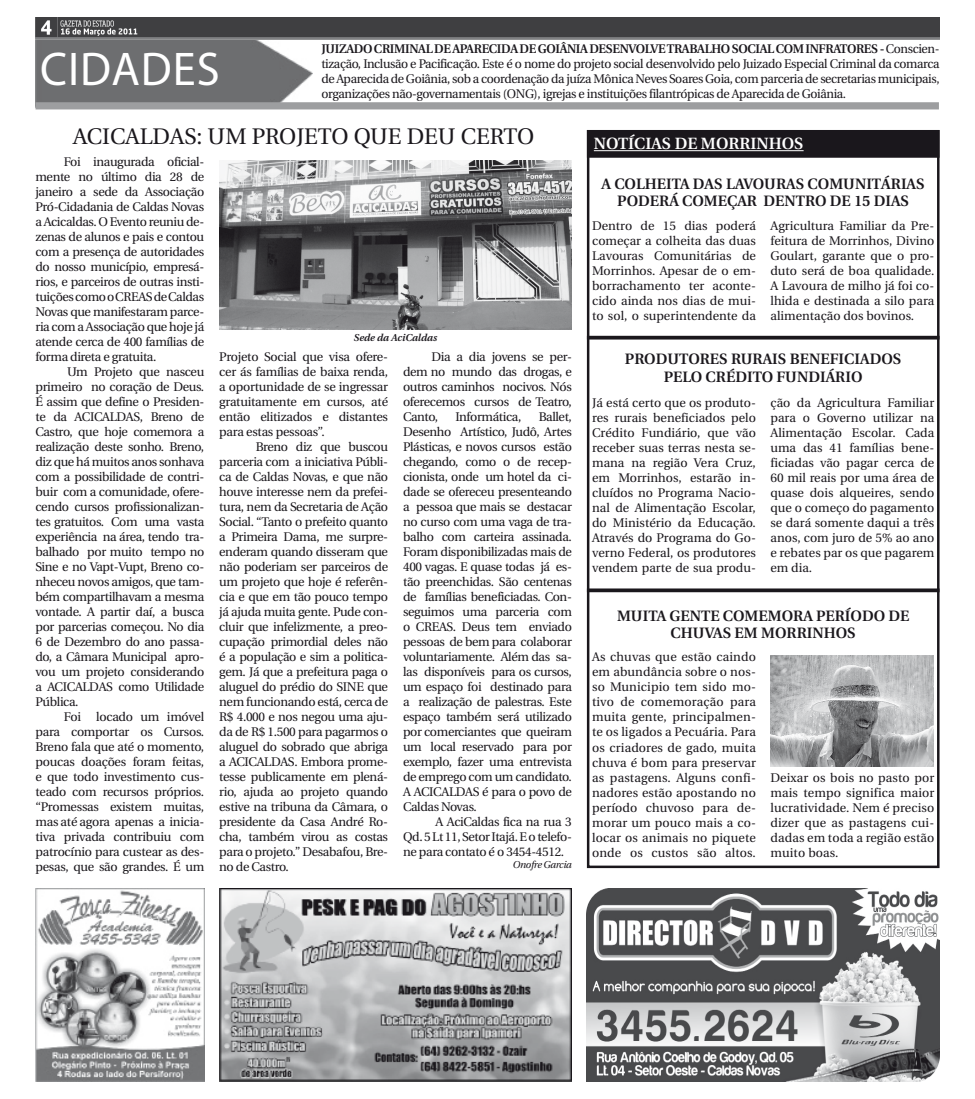
<style>
.page{position:relative;width:975px;height:1099px;background:#fff}
.page>*{position:absolute;margin:0;border:0;box-sizing:border-box;transform-origin:0 0}
.t1{font:47.5px "Myriad Pro";letter-spacing:.02em;color:#fff}
.Corpo_de_Texto{font:22.5px "Utopia";color:#1a171c}
.Chapéu{font:600 16.25px "Utopia";color:#fff}
.Corpo_de_Texto-2{font:600 15px "Utopia";color:#1a171c}
.Corpo_de_Texto-3{font:12.5px/15px "Utopia";letter-spacing:-.02em;color:#1a171c;text-align:justify}
.Legendas_de_Fotos{font:italic 600 10px "Utopia";color:#1a171c}
.t2{font:italic 10px "Utopia";letter-spacing:-.03em;color:#1a171c}
.s1{font-weight:600}
</style>
<div class="page">
<img style="left:219px;top:160px;width:353px;height:170px">
<img style="left:35px;top:40px;width:277px;height:62px">
<img style="left:35px;top:18px;width:904px;height:22px">
<div style="left:35px;top:102px;width:903px;height:7px;background:#9d9ea0"></div>
<img style="left:586px;top:888px;width:353px;height:193px">
<img style="left:219px;top:888px;width:353px;height:193px">
<img style="left:35px;top:888px;width:169px;height:193px">
<div style="left:588px;top:131px;width:350px;height:25px;background:#1a171c"></div>
<div style="left:587px;top:130px;width:352px;height:28px;border:2px solid #1a171c"></div>
<div style="left:587px;top:130px;width:352px;height:738px;border:2px solid #1a171c"></div>
<hr style="left:594px;top:150px;width:209px;height:1px;background:#fff">
<div style="left:587px;top:336px;width:352px;height:3px;border:2px solid #1a171c"></div>
<div style="left:587px;top:588px;width:352px;height:4px;border:2px solid #1a171c"></div>
<img style="left:770px;top:655px;width:163px;height:111px">
<p class="t1" style="left:40px;top:40px;width:181px">CIDADES</p>
<p class="Corpo_de_Texto-3" style="left:321px;top:41px;width:619px"><span class="s1">JUIZADO CRIMINAL DE APARECIDA DE GOIÂNIA DESENVOLVE TRABALHO SOCIAL COM INFRATORES -</span> Conscien&shy;tização, Inclusão e Pacificação. Este é o nome do projeto social desenvolvido pelo Juizado Especial Criminal da comarca de Aparecida de Goiânia, sob a coordenação da juíza Mônica Neves Soares Goia, com parceria de secretarias municipais, organizações não-governamentais (ONG), igrejas e instituições filantrópicas de Aparecida de Goiânia.</p>
<p class="Corpo_de_Texto" style="left:73px;top:123px;width:462px">ACICALDAS: UM PROJETO QUE DEU CERTO</p>
<p class="Corpo_de_Texto-3" style="left:35px;top:154px;width:170px;text-indent:28px">Foi inaugurada oficial&shy;mente no último dia 28 de janeiro a sede da Associação Pró-Cidadania de Caldas Novas a Acicaldas. O Evento reuniu de&shy;zenas de alunos e pais e contou com a presença de autoridades do nosso município, empresá&shy;rios, e parceiros de outras insti&shy;tuições como o CREAS de Caldas Novas que manifestaram parce&shy;ria com a Associação que hoje já atende cerca de 400 famílias de forma direta e gratuita.</p>
<p class="Corpo_de_Texto-3" style="left:35px;top:364px;width:170px;text-indent:32px">Um Projeto que nasceu primeiro no coração de Deus.<br>É assim que define o Presiden&shy;te da ACICALDAS, Breno de Castro, que hoje comemora a realização deste sonho. Breno, diz que há muitos anos sonhava com a possibilidade de contri&shy;buir com a comunidade, ofere&shy;cendo cursos profissionalizan&shy;tes gratuitos. Com uma vasta experiência na área, tendo tra&shy;balhado por muito tempo no Sine e no Vapt-Vupt, Breno co&shy;nheceu novos amigos, que tam&shy;bém compartilhavam a mesma vontade. A partir daí, a busca por parcerias começou. No dia 6 de Dezembro do ano passa&shy;do, a Câmara Municipal apro&shy;vou um projeto considerando a ACICALDAS como Utilidade Pública.</p>
<p class="Corpo_de_Texto-3" style="left:35px;top:709px;width:170px;text-indent:28px">Foi locado um imóvel para comportar os Cursos.<br>Breno fala que até o momento, poucas doações foram feitas, e que todo investimento cus&shy;teado com recursos próprios. ‘‘Promessas existem muitas, mas até agora apenas a inicia&shy;tiva privada contribuiu com patrocínio para custear as des&shy;pesas, que são grandes. É um</p>
<p class="Legendas_de_Fotos" style="left:354px;top:332px;width:85px">Sede da AciCaldas</p>
<p class="Corpo_de_Texto-3" style="left:403px;top:349px;width:170px;text-indent:28px">Dia a dia jovens se per&shy;dem no mundo das drogas, e outros caminhos nocivos. Nós oferecemos cursos de Teatro, Canto,</p>
<p class="Corpo_de_Texto-3" style="left:219px;top:349px;width:170px">Projeto Social que visa ofere&shy;cer ás famílias de baixa renda, a oportunidade de se ingressar gratuitamente em cursos, até então elitizados e distantes para estas pessoas’’.</p>
<p class="Corpo_de_Texto-3" style="left:219px;top:439px;width:170px;text-indent:36px">Breno diz que buscou parceria com a iniciativa Públi&shy;ca de Caldas Novas, e que não houve interesse nem da prefei&shy;tura, nem da Secretaria de Ação Social. “Tanto o prefeito quanto a Primeira Dama, me surpre&shy;enderam quando disseram que não poderiam ser parceiros de um projeto que hoje é referên&shy;cia e que em tão pouco tempo já ajuda muita gente. Pude con&shy;cluir que infelizmente, a preo&shy;cupação primordial deles não é a população e sim a politica&shy;gem. Já que a prefeitura paga o aluguel do prédio do SINE que nem funcionando está, cerca de R$ 4.000 e nos negou uma aju&shy;da de R$ 1.500 para pagarmos o aluguel do sobrado que abriga a ACICALDAS. Embora prome&shy;tesse publicamente em plená&shy;rio, ajuda ao projeto quando estive na tribuna da Câmara, o presidente da Casa André Ro&shy;cha, também virou as costas para o projeto.” Desabafou, Bre&shy;no de Castro.</p>
<p class="Corpo_de_Texto-3" style="left:403px;top:409px;width:170px;text-indent:136px">Ballet, Desenho Artístico, Judô, Artes Plásticas, e novos cursos estão chegando, como o de recep&shy;cionista, onde um hotel da ci&shy;dade se ofereceu presenteando a pessoa que mais se destacar no curso com uma vaga de tra&shy;balho com carteira assinada.<br>Foram disponibilizadas mais de 400 vagas. E quase todas já es&shy;tão preenchidas. São centenas de famílias beneficiadas. Con&shy;seguimos uma parceria com o CREAS. Deus tem enviado pessoas de bem para colaborar voluntariamente. Além das sa&shy;las disponíveis para os cursos, um espaço foi destinado para a realização de palestras. Este espaço também será utilizado por comerciantes que queiram um local reservado para por exemplo, fazer uma entrevista de emprego com um candidato.<br>A ACICALDAS é para o povo de Caldas Novas.</p>
<p class="Corpo_de_Texto-3" style="left:403px;top:814px;width:170px;text-indent:32px">A AciCaldas fica na rua 3<br>Qd. 5 Lt 11, Setor Itajá. E o telefo&shy;ne para contato é o 3454-4512.</p>
<p class="t2" style="left:513px;top:859px;width:60px">Onofre Garcia</p>
<p class="Corpo_de_Texto-3" style="left:455px;top:409px;width:67px">Informática,</p>
<p class="Chapéu" style="left:594px;top:134px;width:211px">NOTÍCIAS DE MORRINHOS</p>
<p class="Corpo_de_Texto-2" style="left:601px;top:175px;width:325px">A COLHEITA DAS LAVOURAS COMUNITÁRIAS</p>
<p class="Corpo_de_Texto-2" style="left:617px;top:193px;width:293px">PODERÁ COMEÇAR DENTRO DE 15 DIAS</p>
<p class="Corpo_de_Texto-3" style="left:592px;top:219px;width:165px">Dentro de 15 dias poderá começar a colheita das duas Lavouras Comunitárias de Morrinhos. Apesar de o em&shy;borrachamento ter aconte&shy;cido ainda nos dias de mui&shy;to sol, o superintendente da</p>
<p class="Corpo_de_Texto-3" style="left:770px;top:219px;width:165px">Agricultura Familiar da Pre&shy;feitura de Morrinhos, Divino Goulart, garante que o pro&shy;duto será de boa qualidade.<br>A Lavoura de milho já foi co&shy;lhida e destinada a silo para alimentação dos bovinos.</p>
<p class="Corpo_de_Texto-2" style="left:625px;top:351px;width:278px">PRODUTORES RURAIS BENEFICIADOS</p>
<p class="Corpo_de_Texto-2" style="left:664px;top:368px;width:200px">PELO CRÉDITO FUNDIÁRIO</p>
<p class="Corpo_de_Texto-3" style="left:592px;top:395px;width:165px">Já está certo que os produto&shy;res rurais beneficiados pelo Crédito Fundiário, que vão receber suas terras nesta se&shy;mana na região Vera Cruz, em Morrinhos, estarão in&shy;cluídos no Programa Nacio&shy;nal de Alimentação Escolar, do Ministério da Educação.<br>Através do Programa do Go&shy;verno Federal, os produtores vendem parte de sua produ-</p>
<p class="Corpo_de_Texto-3" style="left:770px;top:395px;width:165px">ção da Agricultura Familiar para o Governo utilizar na Alimentação Escolar. Cada uma das 41 famílias bene&shy;ficiadas vão pagar cerca de 60 mil reais por uma área de quase dois alqueires, sendo que o começo do pagamento se dará somente daqui a três anos, com juro de 5% ao ano e rebates par os que pagarem em dia.</p>
<p class="Corpo_de_Texto-2" style="left:617px;top:607px;width:294px">MUITA GENTE COMEMORA PERÍODO DE</p>
<p class="Corpo_de_Texto-2" style="left:670px;top:624px;width:187px">CHUVAS EM MORRINHOS</p>
<p class="Corpo_de_Texto-3" style="left:592px;top:650px;width:165px">As chuvas que estão caindo em abundância sobre o nos&shy;so Municipio tem sido mo&shy;tivo de comemoração para muita gente, principalmen&shy;te os ligados a Pecuária. Para os criadores de gado, muita chuva é bom para preservar as pastagens. Alguns confi&shy;nadores estão apostando no período chuvoso para de&shy;morar um pouco mais a co&shy;locar os animais no piquete onde os custos são altos.</p>
<p class="Corpo_de_Texto-3" style="left:770px;top:770px;width:165px">Deixar os bois no pasto por mais tempo significa maior lucratividade. Nem é preciso dizer que as pastagens cui&shy;dadas em toda a região estão muito boas.</p>
</div>
